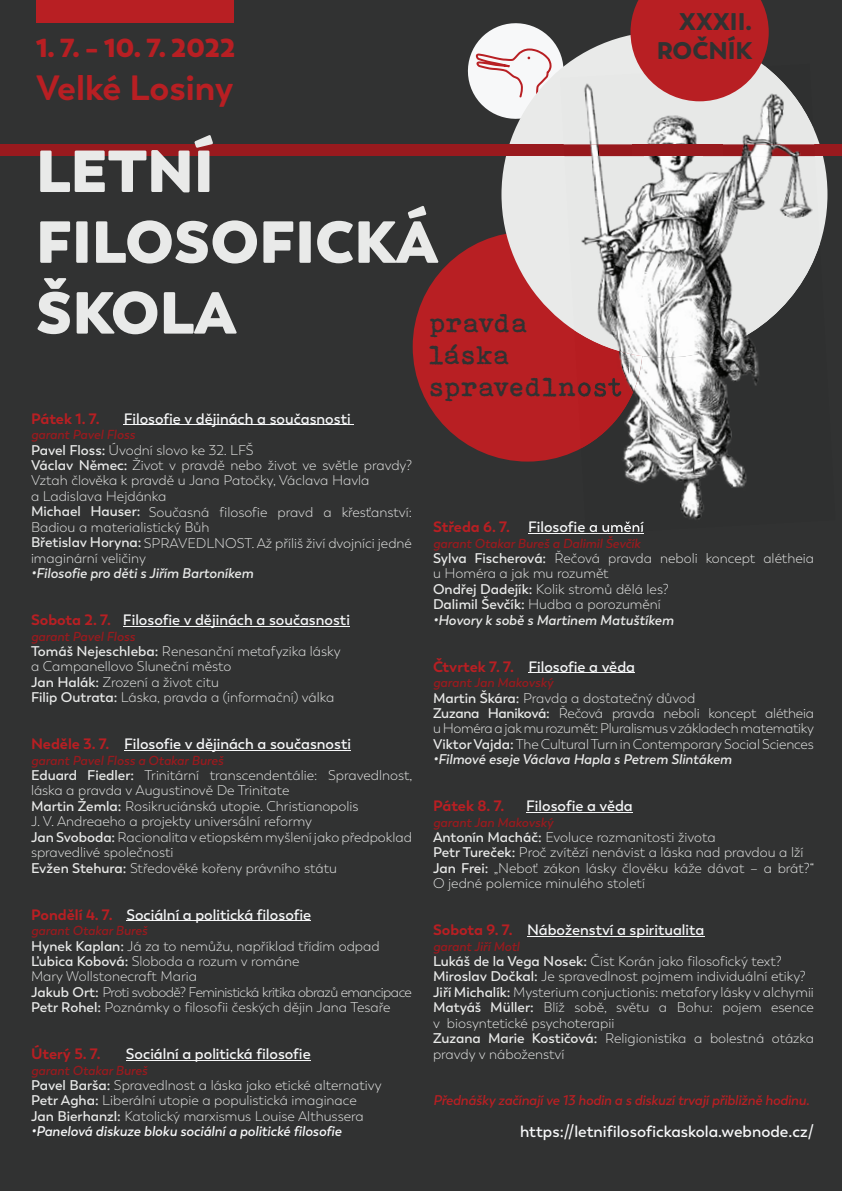
<style>
.page{position:relative;width:842px;height:1191px;background:#313232}
.page>*{position:absolute;margin:0;border:0;box-sizing:border-box;transform-origin:0 0}
.t1{font:800 59px/70.8px "Boston";color:#e9eae9}
.t2{font:700 35px "Boston";color:#b81f23}
.t3{font:27px/32px "Bohemian Typewriter";color:#313232}
.t4{font:800 26px "Boston";color:#b81f23}
.t5{font:900 24px/28.8px "Boston";color:#313232;text-align:right}
.t6{font:600 16px "Boston";color:#f7f8f9}
.t7{font:600 15px "Boston";color:#f7f8f9}
.t8{font:700 15px "Boston";color:#b81f23}
.t9{font:300 14px/15.5px "Boston";color:#e9eae9}
.t10{font:300 14px/15.5px "Boston";letter-spacing:-.02em;color:#e9eae9}
.t11{font:italic 600 14px "Boston";color:#e9eae9}
.t12{font:italic 600 14px "Boston";letter-spacing:-.01em;color:#b81f23}
.t13{font:italic 600 14px "Boston";color:#f7f8f9}
.t14{font:italic 600 13px "Boston";color:#991a1e}
.s1{font-weight:600}
.s2{font-weight:700;color:#b81f23}
</style>
<div class="page">
<div style="left:36px;top:0;width:198px;height:22px;background:#b81f23"></div>
<div style="left:413px;top:232px;width:230px;height:230px;background:#b81f23;border-radius:50%"></div>
<svg style="left:467px;top:23px;width:97px;height:96px"></svg>
<div style="left:501px;top:31px;width:326px;height:326px;background:#e9eae9;border-radius:50%"></div>
<hr style="left:124px;top:425px;width:230px;height:1px;background:#f7f8f9">
<hr style="left:123px;top:626px;width:227px;height:1px;background:#f7f8f9">
<hr style="left:124px;top:750px;width:227px;height:1px;background:#f7f8f9">
<hr style="left:126px;top:921px;width:185px;height:1px;background:#f7f8f9">
<hr style="left:126px;top:1060px;width:185px;height:1px;background:#f7f8f9">
<hr style="left:528px;top:533px;width:116px;height:1px;background:#f7f8f9">
<hr style="left:528px;top:673px;width:107px;height:1px;background:#f7f8f9">
<hr style="left:526px;top:812px;width:107px;height:1px;background:#f7f8f9">
<hr style="left:527px;top:936px;width:177px;height:1px;background:#f7f8f9">
<div style="left:0;top:145px;width:644px;height:11px;background:#991a1e"></div>
<div style="left:703px;top:145px;width:139px;height:11px;background:#991a1e"></div>
<img style="left:581px;top:144px;width:255px;height:390px">
<img style="left:581px;top:358px;width:61px;height:90px">
<img style="left:560px;top:66px;width:260px;height:292px">
<svg style="left:586px;top:533px;width:21px;height:1px"></svg>
<img style="left:585px;top:521px;width:59px;height:11px">
<img style="left:564px;top:145px;width:68px;height:11px">
<img style="left:723px;top:145px;width:92px;height:11px">
<img style="left:578px;top:378px;width:43px;height:24px">
<div style="left:632px;top:145px;width:91px;height:11px;background:#991a1e"></div>
<svg style="left:630px;top:0;width:139px;height:101px"></svg>
<h3 class="t4" style="left:36px;top:31px;width:201px">1. 7. – 10. 7. 2022</h3>
<h2 class="t2" style="left:36px;top:66px;width:199px">Velké Losiny</h2>
<h1 class="t1" style="left:36px;top:136px;width:404px">LETNÍ<br>FILOSOFICKÁ<br>ŠKOLA</h1>
<h3 class="t3" style="left:429px;top:307px;width:195px">pravda<br>láska spravedlnost</h3>
<h3 class="t5" style="left:657px;top:8px;width:97px">XXXII.<br>ROČNÍK</h3>
<p class="t8" style="left:31px;top:409px;width:70px">Pátek 1. 7.</p>
<p class="t7" style="left:124px;top:409px;width:228px">Filosofie v dějinách a současnosti</p>
<p class="t14" style="left:31px;top:427px;width:106px">garant Pavel Floss</p>
<p class="t9" style="left:31px;top:442px;width:383px"><span class="s1">Pavel Floss:</span> Úvodní slovo ke 32. LFŠ<br><span class="s1">Václav Němec:</span> Život v pravdě nebo život ve světle pravdy?<br>Vztah člověka k pravdě u Jana Patočky, Václava Havla<br>a Ladislava Hejdánka<br><span class="s1">Michael Hauser:</span> Současná filosofie pravd a křesťanství:<br>Badiou a materialistický Bůh<br><span class="s1">Břetislav Horyna:</span> SPRAVEDLNOST. Až příliš živí dvojníci jedné imaginární veličiny</p>
<p class="t11" style="left:31px;top:565px;width:224px">•Filosofie pro děti s Jiřím Bartoníkem</p>
<p class="t7" style="left:31px;top:611px;width:320px"><span class="s2">Sobota 2. 7.</span> Filosofie v dějinách a současnosti</p>
<p class="t14" style="left:31px;top:628px;width:106px">garant Pavel Floss</p>
<p class="t9" style="left:31px;top:644px;width:311px"><span class="s1">Tomáš Nejeschleba:</span> Renesanční metafyzika lásky a Campanellovo Sluneční město<br><span class="s1">Jan Halák:</span> Zrození a život citu<br><span class="s1">Filip Outrata:</span> Láska, pravda a (informační) válka</p>
<p class="t7" style="left:31px;top:735px;width:321px"><span class="s2">Neděle 3. 7.</span> Filosofie v dějinách a současnosti</p>
<p class="t14" style="left:31px;top:752px;width:194px">garant Pavel Floss a Otakar Bureš</p>
<p class="t9" style="left:31px;top:768px;width:383px"><span class="s1">Eduard Fiedler:</span> Trinitární transcendentálie: Spravedlnost, láska a pravda v Augustinově De Trinitate<br><span class="s1">Martin Žemla:</span> Rosikruciánská utopie. Christianopolis<br>J. V. Andreaeho a projekty universální reformy<br><span class="s1">Jan Svoboda:</span> Racionalita v etiopském myšlení jako předpoklad spravedlivé společnosti<br><span class="s1">Evžen Stehura:</span> Středověké kořeny právního státu</p>
<p class="t7" style="left:31px;top:905px;width:282px"><span class="s2">Pondělí 4. 7.</span> Sociální a politická filosofie</p>
<p class="t14" style="left:31px;top:923px;width:118px">garant Otakar Bureš</p>
<p class="t9" style="left:31px;top:938px;width:383px"><span class="s1">Hynek Kaplan:</span> Já za to nemůžu, například třídím odpad <span class="s1">Ľubica Kobová:</span> Sloboda a rozum v románe<br>Mary Wollstonecraft Maria<br><span class="s1">Jakub Ort:</span> Proti svobodě? Feministická kritika obrazů emancipace <span class="s1">Petr Rohel:</span> Poznámky o filosofii českých dějin Jana Tesaře</p>
<p class="t8" style="left:31px;top:1044px;width:71px">Úterý 5. 7.</p>
<p class="t7" style="left:126px;top:1045px;width:186px">Sociální a politická filosofie</p>
<p class="t14" style="left:31px;top:1062px;width:118px">garant Otakar Bureš</p>
<p class="t9" style="left:31px;top:1078px;width:352px"><span class="s1">Pavel Barša:</span> Spravedlnost a láska jako etické alternativy<br><span class="s1">Petr Agha:</span> Liberální utopie a populistická imaginace<br><span class="s1">Jan Bierhanzl:</span> Katolický marxismus Louise Althussera</p>
<p class="t13" style="left:31px;top:1123px;width:312px">•Panelová diskuze bloku sociální a politické filosofie</p>
<p class="t7" style="left:433px;top:518px;width:212px"><span class="s2">Středa 6. 7.</span> Filosofie a umění</p>
<p class="t14" style="left:433px;top:535px;width:209px">garant Otakar Bureš a Dalimil Ševčík</p>
<p class="t9" style="left:433px;top:551px;width:383px"><span class="s1">Sylva Fischerová:</span> Řečová pravda neboli koncept alétheia u Homéra a jak mu rozumět<br><span class="s1">Ondřej Dadejík:</span> Kolik stromů dělá les?<br><span class="s1">Dalimil Ševčík:</span> Hudba a porozumění</p>
<p class="t11" style="left:433px;top:612px;width:242px">•Hovory k sobě s Martinem Matuštíkem</p>
<p class="t7" style="left:433px;top:657px;width:204px"><span class="s2">Čtvrtek 7. 7.</span> Filosofie a věda</p>
<p class="t14" style="left:433px;top:675px;width:122px">garant Jan Makovský</p>
<p class="t10" style="left:433px;top:690px;width:383px"><span class="s1">Martin Škára:</span> Pravda a dostatečný důvod<br><span class="s1">Zuzana Haniková:</span> Řečová pravda neboli koncept alétheia u Homéra a jak mu rozumět: Pluralismus v základech matematiky <span class="s1">Viktor Vajda:</span> The Cultural Turn in Contemporary Social Sciences</p>
<p class="t11" style="left:433px;top:751px;width:300px">•Filmové eseje Václava Hapla s Petrem Slintákem</p>
<p class="t8" style="left:433px;top:796px;width:73px">Pátek 8. 7.</p>
<p class="t7" style="left:526px;top:797px;width:108px">Filosofie a věda</p>
<p class="t14" style="left:433px;top:814px;width:122px">garant Jan Makovský</p>
<p class="t9" style="left:433px;top:830px;width:383px"><span class="s1">Antonín Macháč:</span> Evoluce rozmanitosti života<br><span class="s1">Petr Tureček:</span> Proč zvítězí nenávist a láska nad pravdou a lží <span class="s1">Jan Frei:</span> „Neboť zákon lásky člověku káže dávat – a brát?“ O jedné polemice minulého století</p>
<p class="t7" style="left:433px;top:921px;width:273px"><span class="s2">Sobota 9. 7.</span> Náboženství a spiritualita</p>
<p class="t14" style="left:433px;top:938px;width:88px">garant Jiří Motl</p>
<p class="t9" style="left:433px;top:954px;width:383px"><span class="s1">Lukáš de la Vega Nosek:</span> Číst Korán jako filosofický text?<br><span class="s1">Miroslav Dočkal:</span> Je spravedlnost pojmem individuální etiky?<br><span class="s1">Jiří Michalík:</span> Mysterium conjuctionis: metafory lásky v alchymii <span class="s1">Matyáš Müller:</span> Blíž sobě, světu a Bohu: pojem esence v biosyntetické psychoterapii<br><span class="s1">Zuzana Marie Kostičová:</span> Religionistika a bolestná otázka pravdy v náboženství</p>
<p class="t12" style="left:433px;top:1092px;width:378px">Přednášky začínají ve 13 hodin a s diskuzí trvají přibližně hodinu.</p>
<p class="t6" style="left:520px;top:1121px;width:295px">https://letnifilosofickaskola.webnode.cz/</p>
</div>
